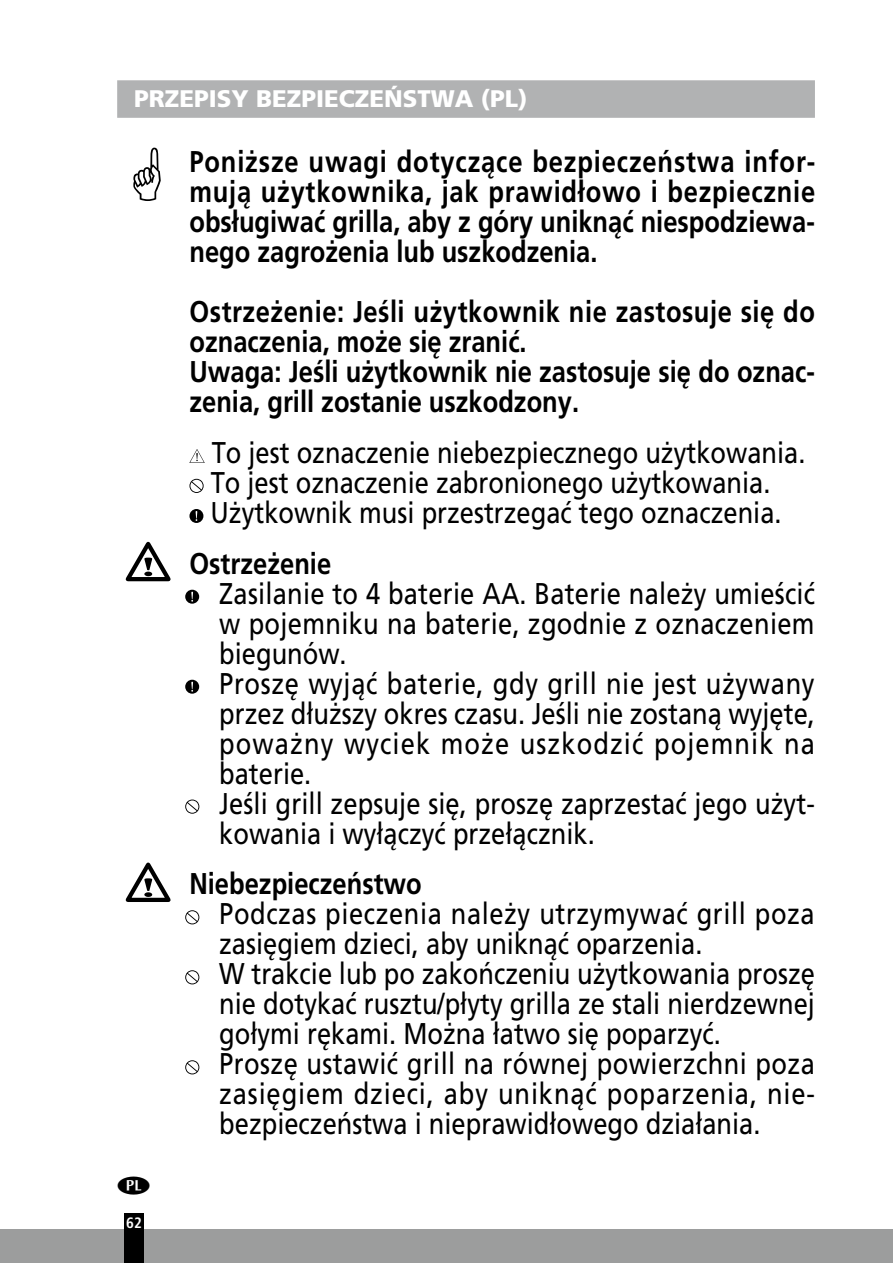
<style>
.page{position:relative;width:893px;height:1263px;background:#fff}
.page>*{position:absolute;margin:0;border:0;box-sizing:border-box;transform-origin:0 0}
.t1{font:30px/30px "Frutiger CE";color:#000;scale:.85 1}
.t2{font:700 30px/30px "Frutiger CE";color:#000;text-align:justify;scale:.85 1}
.t3{font:900 24px "Frutiger CE";color:#fff}
.t4{font:700 condensed 15px "Frutiger LT Std";color:#fff}
.s1{font-family:"Frutiger LT Std"}
</style>
<div class="page">
<div style="left:0;top:1229px;width:893px;height:34px;background:#9c9d9d"></div>
<div style="left:124px;top:1213px;width:20px;height:50px;background:#000"></div>
<div style="left:117px;top:80px;width:698px;height:38px;background:#b1b2b3"></div>
<svg style="left:189px;top:449px;width:16px;height:14px"></svg>
<svg style="left:189px;top:479px;width:15px;height:14px"></svg>
<svg style="left:189px;top:509px;width:14px;height:14px"></svg>
<svg style="left:125px;top:541px;width:46px;height:41px"></svg>
<div style="left:185px;top:590px;width:14px;height:14px;background:#000;border-radius:50%"></div>
<svg style="left:191px;top:592px;width:2px;height:10px"></svg>
<div style="left:185px;top:680px;width:14px;height:14px;background:#000;border-radius:50%"></div>
<svg style="left:191px;top:682px;width:2px;height:10px"></svg>
<svg style="left:185px;top:799px;width:14px;height:15px"></svg>
<svg style="left:125px;top:862px;width:46px;height:40px"></svg>
<svg style="left:185px;top:910px;width:14px;height:14px"></svg>
<svg style="left:185px;top:970px;width:14px;height:14px"></svg>
<svg style="left:185px;top:1060px;width:14px;height:14px"></svg>
<p class="t3" style="left:134px;top:84px;width:395px">PRZEPISY BEZPIECZEŃSTWA <span class="s1">(PL)</span></p>
<p class="t2" style="left:189px;top:147px;width:738px">Poniższe uwagi dotyczące bezpieczeństwa infor&shy;mują użytkownika, jak prawidłowo i bezpiecznie obsługiwać grilla, aby z góry uniknąć niespodziewa&shy;nego zagrożenia lub uszkodzenia.</p>
<p class="t2" style="left:189px;top:297px;width:737px;text-align:left">Ostrzeżenie: Jeśli użytkownik nie zastosuje się do oznaczenia, może się zranić.<br>Uwaga: Jeśli użytkownik nie zastosuje się do oznac&shy;zenia, grill zostanie uszkodzony.</p>
<p class="t1" style="left:211px;top:437px;width:701px">To jest oznaczenie niebezpiecznego użytkowania.<br>To jest oznaczenie zabronionego użytkowania.<br>Użytkownik musi przestrzegać tego oznaczenia.</p>
<p class="t2" style="left:189px;top:548px;width:168px">Ostrzeżenie</p>
<p class="t1" style="left:219px;top:578px;width:703px">Zasilanie to 4 baterie AA. Baterie należy umieścić w pojemniku na baterie, zgodnie z oznaczeniem biegunów.<br>Proszę wyjąć baterie, gdy grill nie jest używany przez dłuższy okres czasu. Jeśli nie zostaną wyjęte, poważny wyciek może uszkodzić pojemnik na baterie.<br>Jeśli grill zepsuje się, proszę zaprzestać jego użyt&shy;kowania i wyłączyć przełącznik.</p>
<p class="t2" style="left:189px;top:869px;width:275px">Niebezpieczeństwo</p>
<p class="t1" style="left:219px;top:899px;width:702px">Podczas pieczenia należy utrzymywać grill poza zasięgiem dzieci, aby uniknąć oparzenia.<br>W trakcie lub po zakończeniu użytkowania proszę nie dotykać rusztu/płyty grilla ze stali nierdzewnej gołymi rękami. Można łatwo się poparzyć.<br>Proszę ustawić grill na równej powierzchni poza zasięgiem dzieci, aby uniknąć poparzenia, nie&shy;bezpieczeństwa i nieprawidłowego działania.</p>
<p class="t4" style="left:126px;top:1214px;width:17px">62</p>
</div>
